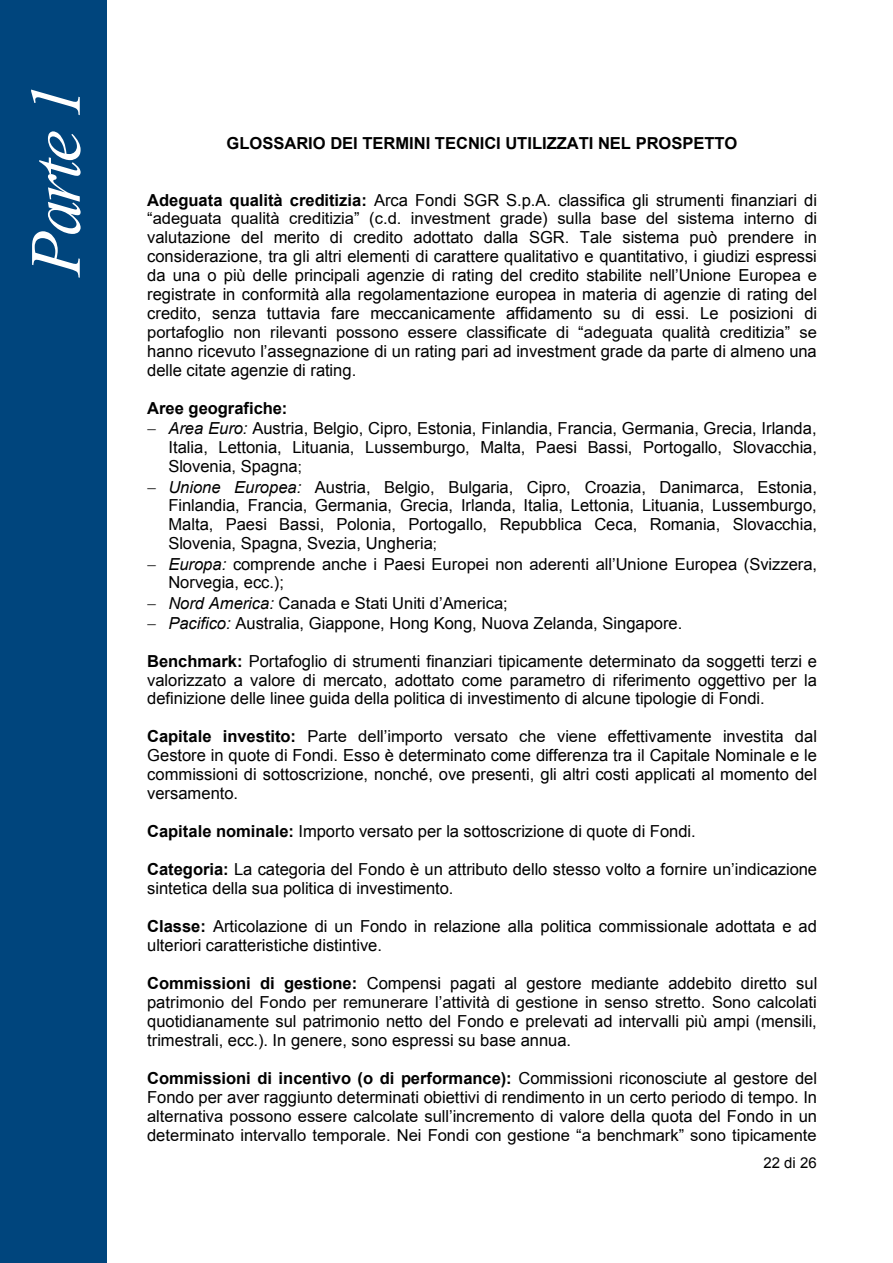
<style>
.page{position:relative;width:893px;height:1263px;background:#fff}
.page>*{position:absolute;margin:0;border:0;box-sizing:border-box;transform-origin:0 0}
.t1{font:italic 72px "Times New Roman";color:#fff}
.t2{font:16.5px/19px "Arial";color:#000;text-align:justify}
.t3{font:700 16.5px "Arial";color:#000}
.t4{font:15px "Arial";color:#000}
.s1{font-weight:700}
.s2{font-style:italic}
.s3{font-size:15px}
</style>
<div class="page">
<div style="left:0;top:0;width:106px;height:1263px;background:#00457d"></div>
<h1 class="t1" style="left:6px;top:276px;width:194px;rotate:-90deg">Parte 1</h1>
<p class="t3" style="left:227px;top:132px;width:512px">GLOSSARIO DEI TERMINI TECNICI UTILIZZATI NEL PROSPETTO</p>
<p class="t2" style="left:147px;top:190px;width:672px"><span class="s1">Adeguata qualità creditizia:</span> Arca Fondi SGR S.p.A. classifica gli strumenti finanziari di “adeguata qualità creditizia” (c.d. investment grade) sulla base del sistema interno di valutazione del merito di credito adottato dalla SGR. Tale sistema può prendere in considerazione, tra gli altri elementi di carattere qualitativo e quantitativo, i giudizi espressi da una o più delle principali agenzie di rating del credito stabilite nell’Unione Europea e registrate in conformità alla regolamentazione europea in materia di agenzie di rating del credito, senza tuttavia fare meccanicamente affidamento su di essi. Le posizioni di portafoglio non rilevanti possono essere classificate di “adeguata qualità creditizia” se hanno ricevuto l’assegnazione di un rating pari ad investment grade da parte di almeno una delle citate agenzie di rating.</p>
<p class="t3" style="left:147px;top:397px;width:142px">Aree geografiche:</p>
<p class="t2" style="left:147px;top:419px;width:671px">− <span class="s2">Area Euro:</span> Austria, Belgio, Cipro, Estonia, Finlandia, Francia, Germania, Grecia, Irlanda,</p>
<p class="t2" style="left:168px;top:438px;width:650px">Italia, Lettonia, Lituania, Lussemburgo, Malta, Paesi Bassi, Portogallo, Slovacchia,</p>
<p class="t2" style="left:168px;top:457px;width:135px">Slovenia, Spagna<span class="s3">;</span></p>
<p class="t2" style="left:147px;top:477px;width:671px">− <span class="s2">Unione Europea:</span> Austria, Belgio, Bulgaria, Cipro, Croazia, Danimarca, Estonia,</p>
<p class="t2" style="left:168px;top:496px;width:650px">Finlandia, Francia, Germania, Grecia, Irlanda, Italia, Lettonia, Lituania, Lussemburgo,</p>
<p class="t2" style="left:168px;top:515px;width:650px">Malta, Paesi Bassi, Polonia, Portogallo, Repubblica Ceca, Romania, Slovacchia,</p>
<p class="t2" style="left:168px;top:534px;width:270px">Slovenia, Spagna, Svezia, Ungheria<span class="s3">;</span></p>
<p class="t2" style="left:147px;top:554px;width:671px">− <span class="s2">Europa:</span> comprende anche i Paesi Europei non aderenti all’Unione Europea (Svizzera,</p>
<p class="t2" style="left:168px;top:573px;width:117px">Norvegia, ecc.);</p>
<p class="t2" style="left:147px;top:593px;width:362px">− <span class="s2">Nord America:</span> Canada e Stati Uniti d’America;</p>
<p class="t2" style="left:147px;top:613px;width:537px">− <span class="s2">Pacifico:</span> Australia, Giappone, Hong Kong, Nuova Zelanda, Singapore.</p>
<p class="t2" style="left:147px;top:651px;width:671px"><span class="s1">Benchmark:</span> Portafoglio di strumenti finanziari tipicamente determinato da soggetti terzi e valorizzato a valore di mercato, adottato come parametro di riferimento oggettivo per la definizione delle linee guida della politica di investimento di alcune tipologie di Fondi.</p>
<p class="t2" style="left:147px;top:727px;width:671px"><span class="s1">Capitale investito:</span> Parte dell’importo versato che viene effettivamente investita dal Gestore in quote di Fondi. Esso è determinato come differenza tra il Capitale Nominale e le commissioni di sottoscrizione, nonché, ove presenti, gli altri costi applicati al momento del versamento.</p>
<p class="t2" style="left:147px;top:822px;width:550px"><span class="s1">Capitale nominale:</span> Importo versato per la sottoscrizione di quote di Fondi.</p>
<p class="t2" style="left:147px;top:860px;width:671px"><span class="s1">Categoria:</span> La categoria del Fondo è un attributo dello stesso volto a fornire un’indicazione sintetica della sua politica di investimento.</p>
<p class="t2" style="left:147px;top:917px;width:671px"><span class="s1">Classe:</span> Articolazione di un Fondo in relazione alla politica commissionale adottata e ad ulteriori caratteristiche distintive.</p>
<p class="t2" style="left:147px;top:974px;width:672px"><span class="s1">Commissioni di gestione:</span> Compensi pagati al gestore mediante addebito diretto sul patrimonio del Fondo per remunerare l’attività di gestione in senso stretto. Sono calcolati quotidianamente sul patrimonio netto del Fondo e prelevati ad intervalli più ampi (mensili, trimestrali, ecc.). In genere, sono espressi su base annua.</p>
<p class="t2" style="left:147px;top:1069px;width:671px"><span class="s1">Commissioni di incentivo (o di performance):</span> Commissioni riconosciute al gestore del Fondo per aver raggiunto determinati obiettivi di rendimento in un certo periodo di tempo. In alternativa possono essere calcolate sull’incremento di valore della quota del Fondo in un determinato intervallo temporale. Nei Fondi con gestione “a benchmark” sono tipicamente</p>
<p class="t4" style="left:763px;top:1153px;width:55px">22 di 26</p>
</div>
